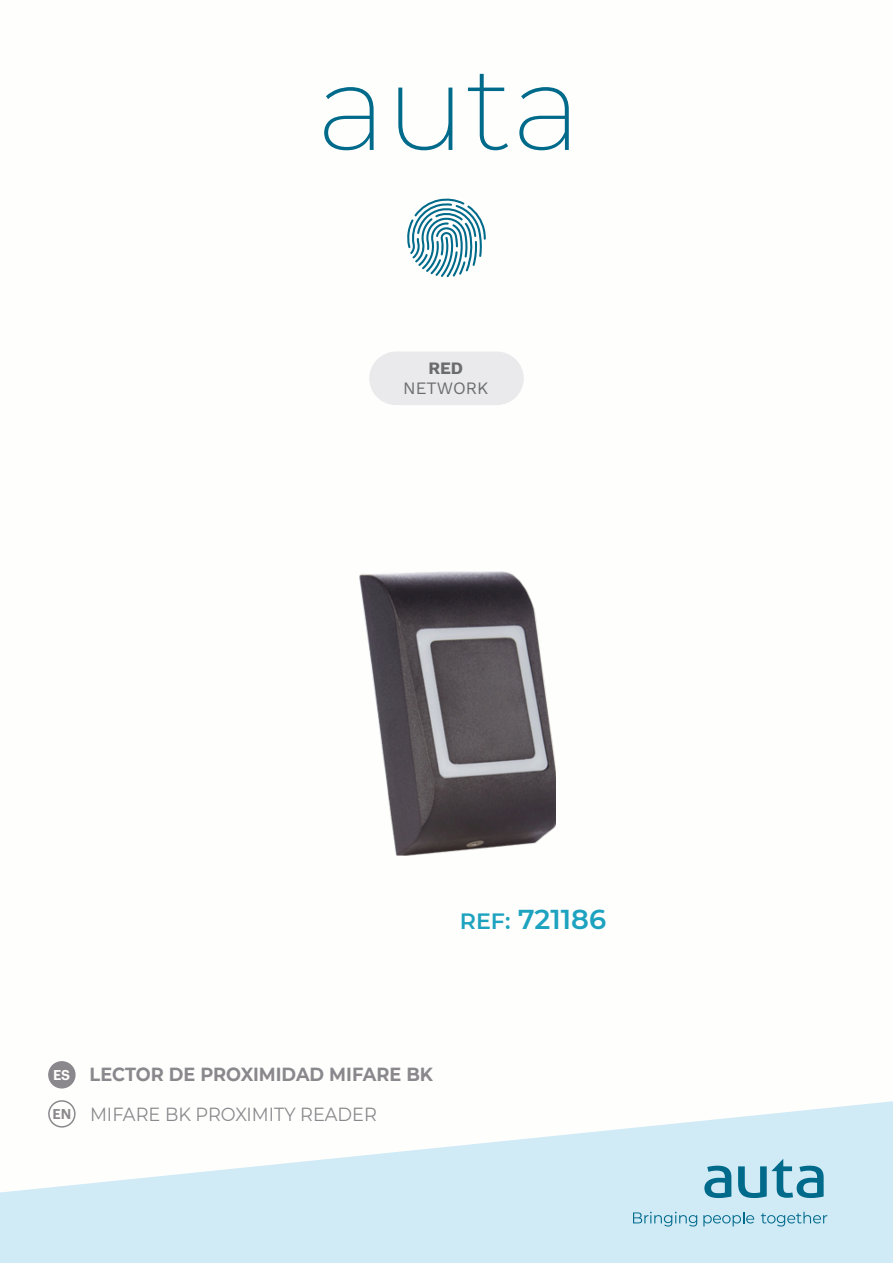
<style>
.page{position:relative;width:893px;height:1263px;background:#fff}
.page>*{position:absolute;margin:0;border:0;box-sizing:border-box;transform-origin:0 0}
.t1{font:200 120.15px "Montserrat";color:#006a8b}
.t2{font:600 27.3px "Montserrat";color:#1da3bf}
.t3{font:700 18.9px "Montserrat";color:#8a888c;scale:.93 1}
.t4{font:18.9px "Montserrat";color:#8a888c;scale:.93 1}
.t5{font:17.1px "Work Sans";color:#6b6c70}
.t6{font:700 17.1px "Work Sans";color:#6b6c70}
.t7{font:600 13.95px "Graphik";color:#8a888c}
.t8{font:600 13.95px "Graphik";color:#fefefd}
.s1{font-size:22.2px}
</style>
<div class="page">
<svg style="left:407px;top:198px;width:79px;height:79px"></svg>
<svg style="left:0;top:1100px;width:893px;height:163px;fill:#d0eaf6"></svg>
<svg style="left:704px;top:1166px;width:27px;height:32px"></svg>
<svg style="left:738px;top:1159px;width:86px;height:39px;background:#7fb8cc"></svg>
<svg style="left:633px;top:1212px;width:64px;height:14px"></svg>
<svg style="left:703px;top:1212px;width:51px;height:14px"></svg>
<svg style="left:761px;top:1212px;width:66px;height:14px"></svg>
<div style="left:49px;top:1101px;width:26px;height:26px;background:#fefefd;border-radius:50%"></div>
<div style="left:48px;top:1100px;width:28px;height:27px;border:2px solid #8a888c;border-radius:50%"></div>
<div style="left:49px;top:1062px;width:26px;height:26px;background:#8a888c;border-radius:50%"></div>
<div style="left:48px;top:1061px;width:28px;height:27px;border:2px solid #8a888c;border-radius:50%"></div>
<img style="left:359px;top:571px;width:197px;height:284px">
<div style="left:369px;top:352px;width:155px;height:53px;background:#eaeaec;border-radius:27px"></div>
<h1 class="t1" style="left:317px;top:34px;width:266px">auta</h1>
<p class="t6" style="left:428px;top:358px;width:36px">RED</p>
<p class="t5" style="left:403px;top:378px;width:87px">NETWORK</p>
<h2 class="t2" style="left:460px;top:902px;width:148px"><span class="s1">REF:</span> 721186</h2>
<p class="t8" style="left:53px;top:1068px;width:19px">ES</p>
<p class="t7" style="left:52px;top:1107px;width:20px">EN</p>
<p class="t3" style="left:90px;top:1063px;width:371px">LECTOR DE PROXIMIDAD MIFARE BK</p>
<p class="t4" style="left:90px;top:1102px;width:310px">MIFARE BK PROXIMITY READER</p>
</div>
